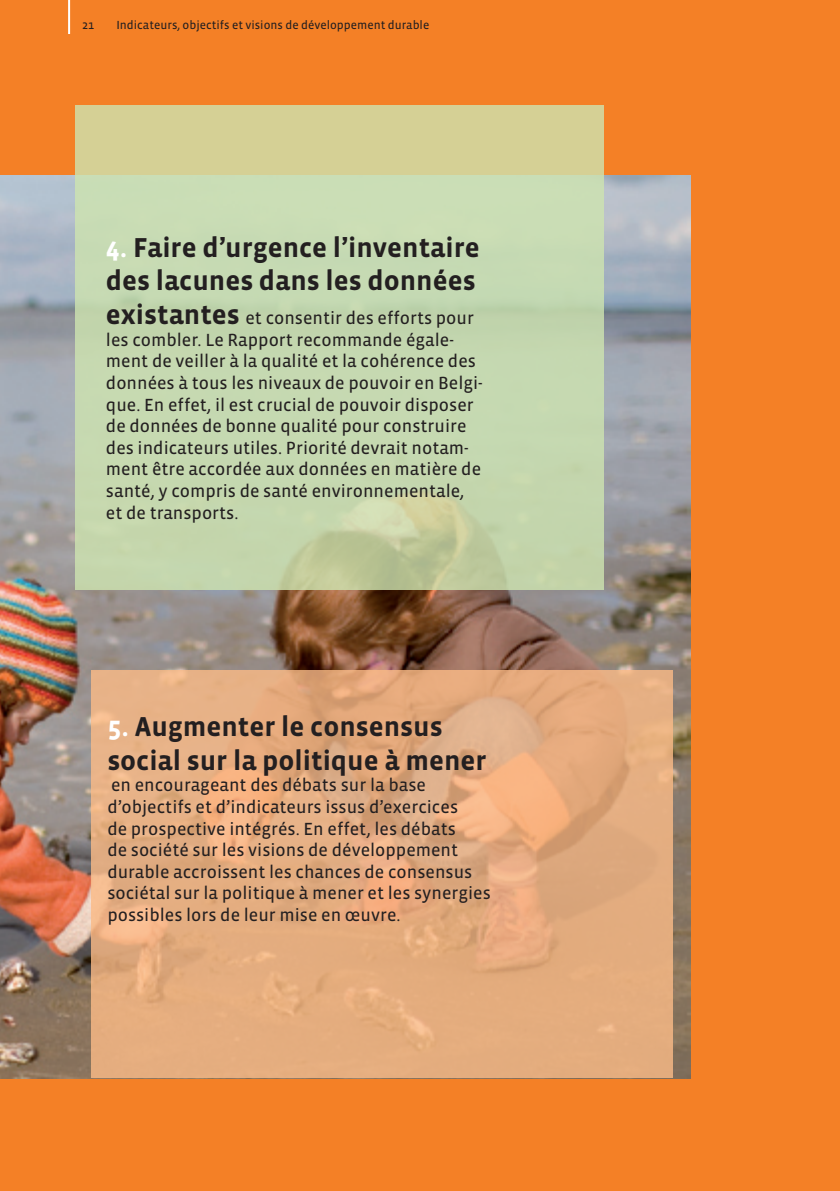
<style>
.page{position:relative;width:840px;height:1191px;background:#fff}
.page>*{position:absolute;margin:0;border:0;box-sizing:border-box;transform-origin:0 0}
.t1{font:700 28px/33.6px "Vista Sans";color:#231f20}
.t2{font:18px/21.6px "Vista Sans Reg";color:#231f20}
.t3{font:12px "Vista Sans Reg";color:#231f20}
.s1{color:#fff}
.s2{font-family:"Vista Sans";font-weight:700;font-size:28px}
</style>
<div class="page">
<div style="left:0;top:0;width:839px;height:1191px;background:#f48026"></div>
<img style="left:0;top:176px;width:690px;height:902px">
<svg style="left:91px;top:670px;width:581px;height:407px;background:#e4ac7f"></svg>
<svg style="left:75px;top:105px;width:528px;height:485px;background:#c7d6ab"></svg>
<hr style="left:68px;top:0;width:2px;height:34px;background:#fff">
<p class="t3" style="left:82px;top:19px;width:13px">21</p>
<p class="t3" style="left:116px;top:19px;width:314px">Indicateurs, objectifs et visions de développement durable</p>
<h1 class="t1" style="left:106px;top:231px;width:375px"><span class="s1">4.</span> Faire d’urgence l’inventaire des lacunes dans les données</h1>
<p class="t2" style="left:106px;top:307px;width:378px"><span class="s2">existantes</span> et consentir des efforts pour les combler. Le Rapport recommande égale&shy;ment de veiller à la qualité et la cohérence des données à tous les niveaux de pouvoir en Belgi&shy;que. En effet, il est crucial de pouvoir disposer de données de bonne qualité pour construire des indicateurs utiles. Priorité devrait notam&shy;ment être accordée aux données en matière de santé, y compris de santé environnementale, et de transports.</p>
<h1 class="t1" style="left:107px;top:710px;width:380px"><span class="s1">5.</span> Augmenter le consensus social sur la politique à mener</h1>
<p class="t2" style="left:107px;top:775px;width:385px">en encourageant des débats sur la base d’objectifs et d’indicateurs issus d’exercices<br>de prospective intégrés. En effet, les débats<br>de société sur les visions de développement durable accroissent les chances de consensus sociétal sur la politique à mener et les synergies possibles lors de leur mise en œuvre.</p>
</div>
